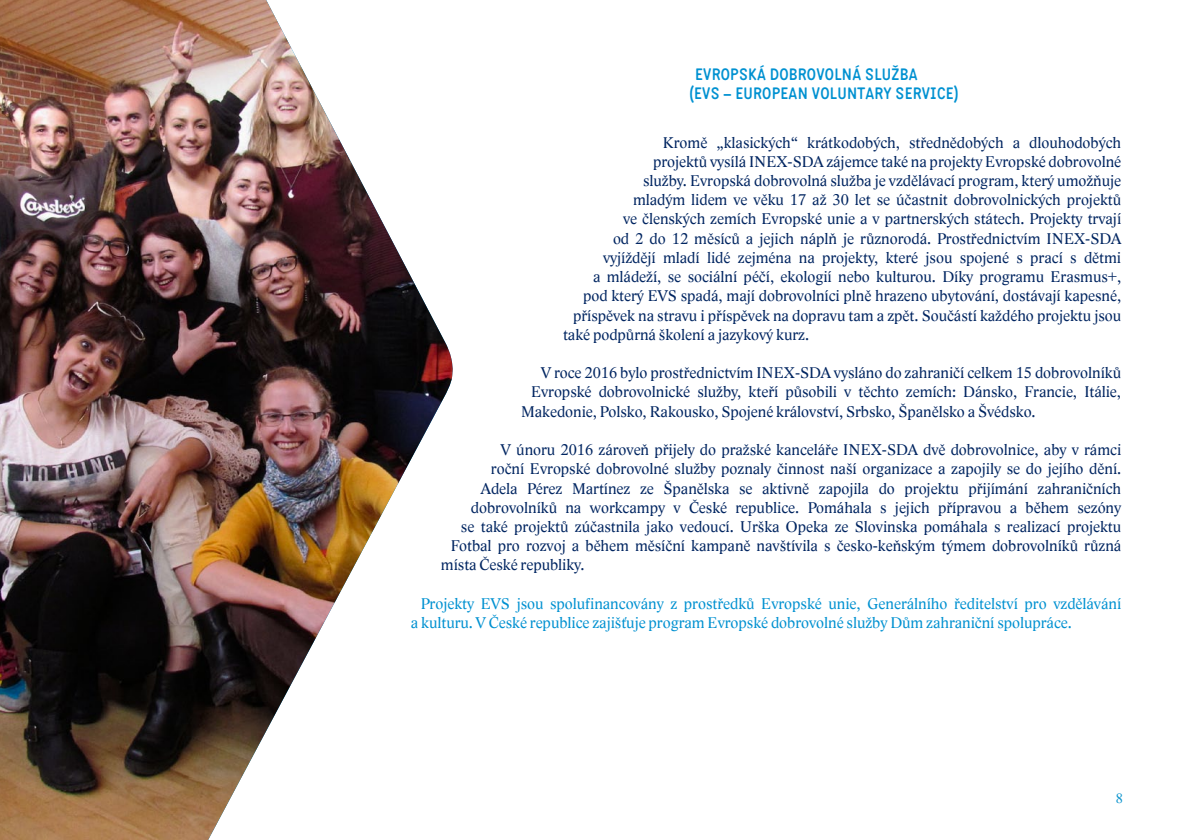
<style>
.page{position:relative;width:1191px;height:840px;background:#fff}
.page>*{position:absolute;margin:0;border:0;box-sizing:border-box;transform-origin:0 0}
.t1{font:16px "Lido STF";color:#002561}
.t2{font:16px/19.2px "Lido STF";color:#0091d1}
.t3{font:600 16px/18.8px "Katarine";letter-spacing:.015em;color:#0091d1}
.t4{font:14px "Lido STF";color:#0993cd}
</style>
<div class="page">
<img style="left:0;top:0;width:453px;height:839px">
<p class="t3" style="left:689px;top:65px;width:271px;text-indent:6px">EVROPSKÁ DOBROVOLNÁ SLUŽBA<br>(EVS – EUROPEAN VOLUNTARY SERVICE)</p>
<p class="t1" style="left:663px;top:132px;width:459px">Kromě „klasických“ krátkodobých, střednědobých a dlouhodobých</p>
<p class="t1" style="left:653px;top:152px;width:470px">projektů vysílá INEX-SDA zájemce také na projekty Evropské dobrovolné</p>
<p class="t1" style="left:643px;top:171px;width:479px">služby. Evropská dobrovolná služba je vzdělávací program, který umožňuje</p>
<p class="t1" style="left:633px;top:190px;width:489px">mladým lidem ve věku 17 až 30 let se účastnit dobrovolnických projektů</p>
<p class="t1" style="left:623px;top:209px;width:499px">ve členských zemích Evropské unie a v partnerských státech. Projekty trvají</p>
<p class="t1" style="left:613px;top:228px;width:510px">od 2 do 12 měsíců a jejich náplň je různorodá. Prostřednictvím INEX-SDA</p>
<p class="t1" style="left:603px;top:248px;width:519px">vyjíždějí mladí lidé zejména na projekty, které jsou spojené s prací s dětmi</p>
<p class="t1" style="left:593px;top:267px;width:530px">a mládeží, se sociální péčí, ekologií nebo kulturou. Díky programu Erasmus+,</p>
<p class="t1" style="left:583px;top:286px;width:540px">pod který EVS spadá, mají dobrovolníci plně hrazeno ubytování, dostávají kapesné,</p>
<p class="t1" style="left:573px;top:305px;width:550px">příspěvek na stravu i příspěvek na dopravu tam a zpět. Součástí každého projektu jsou</p>
<p class="t1" style="left:563px;top:324px;width:247px">také podpůrná školení a jazykový kurz.</p>
<p class="t1" style="left:541px;top:363px;width:581px">V roce 2016 bylo prostřednictvím INEX-SDA vysláno do zahraničí celkem 15 dobrovolníků</p>
<p class="t1" style="left:531px;top:382px;width:591px">Evropské dobrovolnické služby, kteří působili v těchto zemích: Dánsko, Francie, Itálie,</p>
<p class="t1" style="left:521px;top:401px;width:516px">Makedonie, Polsko, Rakousko, Spojené království, Srbsko, Španělsko a Švédsko.</p>
<p class="t1" style="left:501px;top:440px;width:621px">V únoru 2016 zároveň přijely do pražské kanceláře INEX-SDA dvě dobrovolnice, aby v rámci</p>
<p class="t1" style="left:491px;top:459px;width:632px">roční Evropské dobrovolné služby poznaly činnost naší organizace a zapojily se do jejího dění.</p>
<p class="t1" style="left:481px;top:478px;width:642px">Adela Pérez Martínez ze Španělska se aktivně zapojila do projektu přijímání zahraničních</p>
<p class="t1" style="left:471px;top:497px;width:651px">dobrovolníků na workcampy v České republice. Pomáhala s jejich přípravou a během sezóny</p>
<p class="t1" style="left:461px;top:516px;width:662px">se také projektů zúčastnila jako vedoucí. Urška Opeka ze Slovinska pomáhala s realizací projektu</p>
<p class="t1" style="left:451px;top:536px;width:672px">Fotbal pro rozvoj a během měsíční kampaně navštívila s česko-keňským týmem dobrovolníků různá</p>
<p class="t1" style="left:441px;top:555px;width:145px">místa České republiky.</p>
<p class="t2" style="left:411px;top:593px;width:712px;text-indent:10px">Projekty EVS jsou spolufinancovány z prostředků Evropské unie, Generálního ředitelství pro vzdělávání a kulturu. V České republice zajišťuje program Evropské dobrovolné služby Dům zahraniční spolupráce.</p>
<p class="t4" style="left:1115px;top:789px;width:9px">8</p>
</div>
